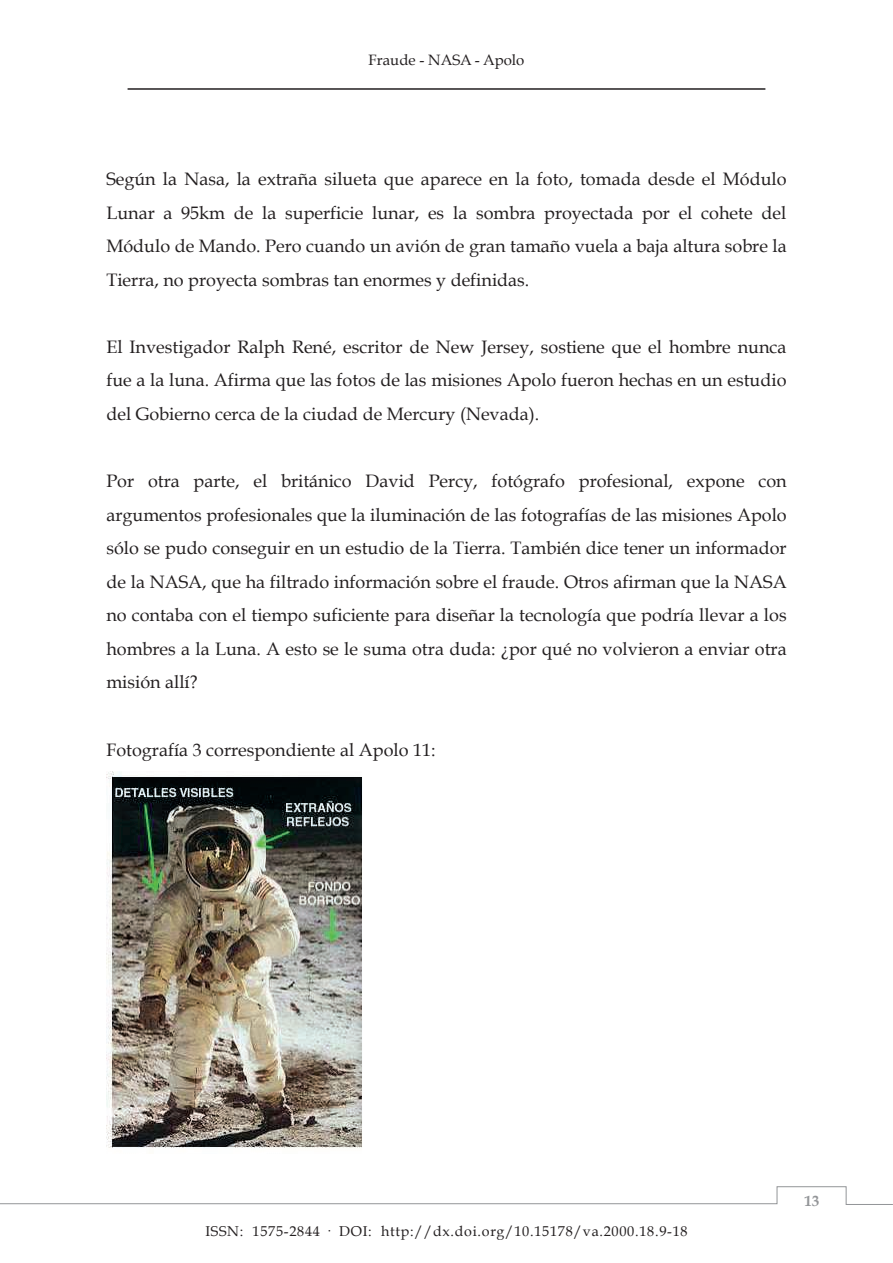
<style>
.page{position:relative;width:893px;height:1263px;background:#fff}
.page>*{position:absolute;margin:0;border:0;box-sizing:border-box;transform-origin:0 0}
.t1{font:18px/33.6px "Book Antiqua";color:#231f20;text-align:justify}
.t2{font:18px "Book Antiqua";color:#9e9fa3}
.t3{font:15px "Book Antiqua";color:#231f20}
.t4{font:700 15px "Book Antiqua";color:#939598}
.t5{font:14.25px "Book Antiqua";letter-spacing:.05em;color:#231f20}
</style>
<div class="page">
<img style="left:106px;top:772px;width:257px;height:376px">
<hr style="left:128px;top:88px;width:637px;height:2px;background:#231f20">
<svg style="left:0;top:1186px;width:893px;height:19px"></svg>
<p class="t3" style="left:369px;top:51px;width:157px">Fraude - NASA - Apolo</p>
<p class="t1" style="left:106px;top:162px;width:682px">Según la Nasa, la extraña silueta que aparece en la foto, tomada desde el Módulo Lunar a 95km de la superficie lunar, es la sombra proyectada por el cohete del Módulo de Mando. Pero cuando un avión de gran tamaño vuela a baja altura sobre la Tierra, no proyecta sombras tan enormes y definidas.</p>
<p class="t1" style="left:106px;top:329px;width:682px">El Investigador Ralph René, escritor de New Jersey, sostiene que el hombre nunca fue a la luna. Afirma que las fotos de las misiones Apolo fueron hechas en un estudio del Gobierno cerca de la ciudad de Mercury (Nevada).</p>
<p class="t1" style="left:106px;top:464px;width:682px">Por otra parte, el británico David Percy, fotógrafo profesional, expone con argumentos profesionales que la iluminación de las fotografías de las misiones Apolo sólo se pudo conseguir en un estudio de la Tierra. También dice tener un informador de la NASA, que ha filtrado información sobre el fraude. Otros afirman que la NASA no contaba con el tiempo suficiente para diseñar la tecnología que podría llevar a los hombres a la Luna. A esto se le suma otra duda: ¿por qué no volvieron a enviar otra misión allí?</p>
<p class="t1" style="left:106px;top:732px;width:331px">Fotografía 3 correspondiente al Apolo 11:</p>
<p class="t5" style="left:205px;top:1222px;width:484px">ISSN: 1575-2844 · DOI: http://dx.doi.org/10.15178/va.2000.18.9-18</p>
<p class="t4" style="left:804px;top:1192px;width:16px">13</p>
<p class="t2" style="left:806px;top:1198px;width:10px">5</p>
</div>
